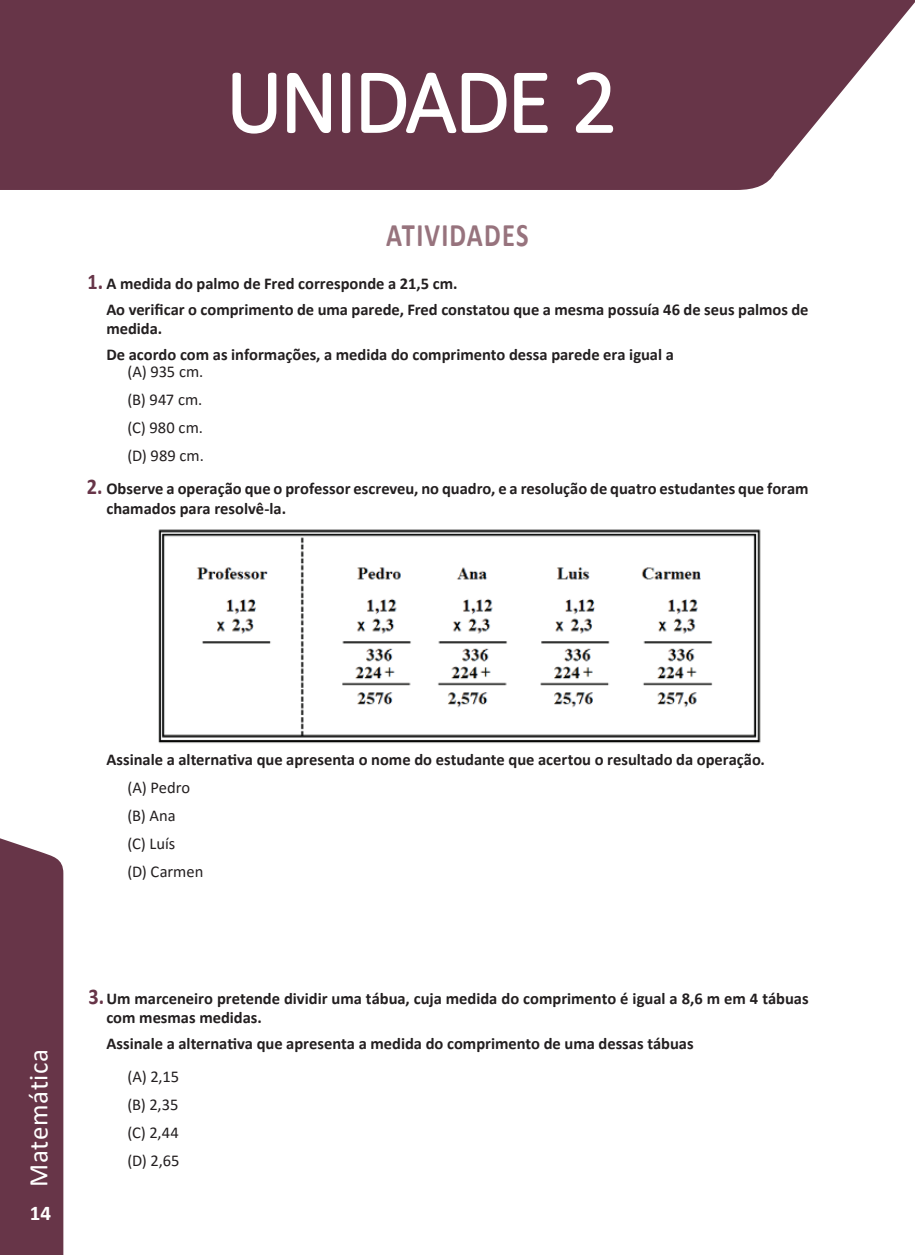
<style>
.page{position:relative;width:915px;height:1255px;background:#fff}
.page>*{position:absolute;margin:0;border:0;box-sizing:border-box;transform-origin:0 0}
.t1{font:300 90px "Calibri";letter-spacing:-.03em;color:#fff}
.t2{font:700 33px "Calibri";letter-spacing:.045em;color:#97737d;scale:.8 1}
.t3{font:300 27px "Calibri";letter-spacing:.025em;color:#fff}
.t4{font:27px "Calibri";letter-spacing:.025em;color:#fff}
.t5{font:700 22.5px "Calibri";color:#673548;scale:.9 1}
.t6{font:700 21px "Calibri";color:#fff}
.t7{font:700 16.5px/25.8px "Calibri";color:#231f20}
.t8{font:16.5px/28px "Calibri";color:#231f20;text-align:justify}
</style>
<div class="page">
<svg style="left:0;top:0;width:914px;height:190px;background:#754859"></svg>
<div style="left:0;top:838px;width:63px;height:416px;background:#673548"></div>
<svg style="left:230px;top:70px;width:48px;height:65px"></svg>
<svg style="left:284px;top:68px;width:49px;height:68px"></svg>
<svg style="left:339px;top:70px;width:14px;height:65px"></svg>
<svg style="left:359px;top:62px;width:191px;height:73px"></svg>
<svg style="left:573px;top:70px;width:42px;height:65px"></svg>
<img style="left:158px;top:529px;width:603px;height:215px">
<h1 class="t1" style="left:226px;top:46px;width:393px">UNIDADE 2</h1>
<h2 class="t2" style="left:386px;top:212px;width:179px">ATIVIDADES</h2>
<h3 class="t5" style="left:88px;top:266px;width:19px">1.</h3>
<p class="t7" style="left:106px;top:270px;width:703px">A medida do palmo de Fred corresponde a 21,5 cm.<br>Ao verificar o comprimento de uma parede, Fred constatou que a mesma possuía 46 de seus palmos de</p>
<p class="t7" style="left:106px;top:315px;width:568px">medida.<br>De acordo com as informações, a medida do comprimento dessa parede era igual a</p>
<p class="t8" style="left:128px;top:357px;width:78px">(A) 935 cm. (B) 947 cm. (C) 980 cm. (D) 989 cm.</p>
<p class="t7" style="left:106px;top:478px;width:703px;line-height:19.5px">Observe a operação que o professor escreveu, no quadro, e a resolução de quatro estudantes que foram chamados para resolvê-la.</p>
<h3 class="t5" style="left:87px;top:471px;width:19px">2.</h3>
<p class="t7" style="left:106px;top:746px;width:660px">Assinale a alternativa que apresenta o nome do estudante que acertou o resultado da operação.</p>
<p class="t8" style="left:128px;top:773px;width:77px;text-align:left">(A) Pedro (B) Ana<br>(C) Luís<br>(D) Carmen</p>
<h3 class="t3" style="left:24px;top:1176px;width:137px;rotate:-90deg">Matemática</h3>
<h3 class="t4" style="left:20px;top:1186px;width:139px;rotate:-90deg">Matemática</h3>
<p class="t6" style="left:30px;top:1198px;width:23px">14</p>
<h3 class="t5" style="left:89px;top:980px;width:19px">3.</h3>
<p class="t7" style="left:106px;top:987px;width:703px;line-height:19.5px">Um marceneiro pretende dividir uma tábua, cuja medida do comprimento é igual a 8,6 m em 4 tábuas com mesmas medidas.</p>
<p class="t7" style="left:106px;top:1030px;width:588px">Assinale a alternativa que apresenta a medida do comprimento de uma dessas tábuas</p>
<p class="t8" style="left:128px;top:1062px;width:53px">(A) 2,15 (B) 2,35 (C) 2,44 (D) 2,65</p>
</div>
